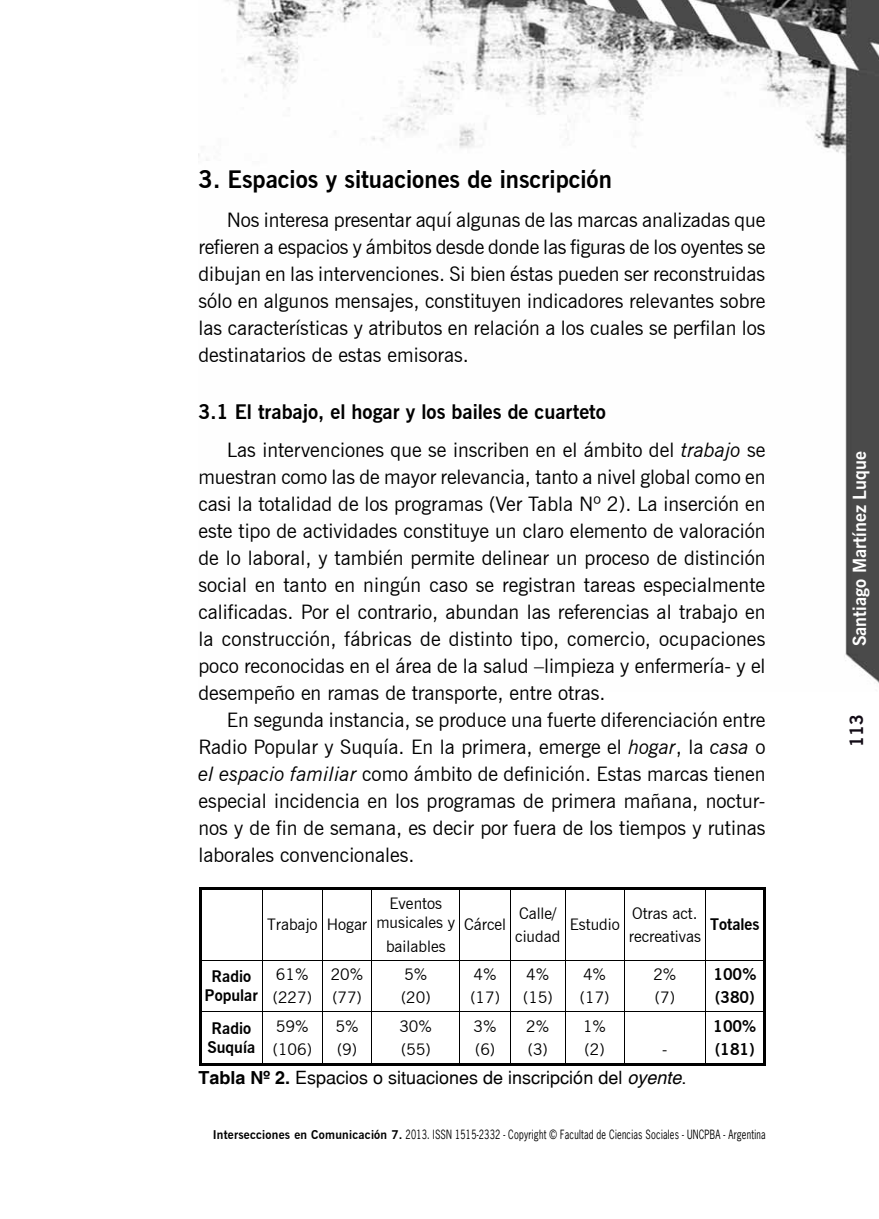
<style>
.page{position:relative;width:879px;height:1219px;background:#fff}
.page>*{position:absolute;margin:0;border:0;box-sizing:border-box;transform-origin:0 0}
.t1{font:700 24px "News Gothic BT";color:#000}
.t2{font:20px/27px "News Gothic BT";color:#000;text-align:justify}
.t3{font:18px "Helvetica";color:#000}
.t4{font:700 18px "News Gothic BT";color:#fff}
.t5{font:700 18px "News Gothic BT";color:#120b15}
.t6{font:16px/23.2px "News Gothic BT";color:#000}
.t7{font:700 16px/19.2px "News Gothic BT";color:#000}
.t8{font:12px "News Gothic Cn";letter-spacing:.02em;color:#000}
.s1{font-weight:700}
.s2{font-style:italic}
.s3{font-family:"News Gothic BT";font-weight:700}
</style>
<div class="page">
<img style="left:198px;top:0;width:681px;height:684px">
<hr style="left:199px;top:887px;width:566px;height:3px;background:#000">
<hr style="left:199px;top:890px;width:3px;height:70px;background:#000">
<hr style="left:262px;top:890px;width:1px;height:70px;background:#000">
<hr style="left:322px;top:890px;width:1px;height:70px;background:#000">
<hr style="left:371px;top:890px;width:1px;height:70px;background:#000">
<hr style="left:459px;top:890px;width:1px;height:70px;background:#000">
<hr style="left:510px;top:890px;width:1px;height:70px;background:#000">
<hr style="left:565px;top:890px;width:1px;height:70px;background:#000">
<hr style="left:624px;top:890px;width:1px;height:70px;background:#000">
<hr style="left:705px;top:890px;width:1px;height:70px;background:#000">
<hr style="left:762px;top:890px;width:3px;height:70px;background:#000">
<hr style="left:199px;top:960px;width:566px;height:1px;background:#000">
<hr style="left:199px;top:960px;width:3px;height:52px;background:#000">
<hr style="left:262px;top:960px;width:1px;height:52px;background:#000">
<hr style="left:322px;top:960px;width:1px;height:52px;background:#000">
<hr style="left:371px;top:960px;width:1px;height:52px;background:#000">
<hr style="left:459px;top:960px;width:1px;height:52px;background:#000">
<hr style="left:510px;top:960px;width:1px;height:52px;background:#000">
<hr style="left:565px;top:960px;width:1px;height:52px;background:#000">
<hr style="left:624px;top:960px;width:1px;height:52px;background:#000">
<hr style="left:705px;top:960px;width:1px;height:52px;background:#000">
<hr style="left:762px;top:960px;width:3px;height:52px;background:#000">
<hr style="left:199px;top:1012px;width:566px;height:1px;background:#000">
<hr style="left:199px;top:1012px;width:3px;height:54px;background:#000">
<hr style="left:199px;top:1063px;width:63px;height:3px;background:#000">
<hr style="left:262px;top:1012px;width:1px;height:51px;background:#000">
<hr style="left:262px;top:1063px;width:60px;height:3px;background:#000">
<hr style="left:322px;top:1012px;width:1px;height:51px;background:#000">
<hr style="left:322px;top:1063px;width:49px;height:3px;background:#000">
<hr style="left:371px;top:1012px;width:1px;height:51px;background:#000">
<hr style="left:371px;top:1063px;width:88px;height:3px;background:#000">
<hr style="left:459px;top:1012px;width:1px;height:51px;background:#000">
<hr style="left:459px;top:1063px;width:51px;height:3px;background:#000">
<hr style="left:510px;top:1012px;width:1px;height:51px;background:#000">
<hr style="left:510px;top:1063px;width:55px;height:3px;background:#000">
<hr style="left:565px;top:1012px;width:1px;height:51px;background:#000">
<hr style="left:565px;top:1063px;width:59px;height:3px;background:#000">
<hr style="left:624px;top:1012px;width:1px;height:51px;background:#000">
<hr style="left:624px;top:1063px;width:81px;height:3px;background:#000">
<hr style="left:705px;top:1012px;width:1px;height:51px;background:#000">
<hr style="left:705px;top:1063px;width:57px;height:3px;background:#000">
<hr style="left:762px;top:1012px;width:3px;height:54px;background:#000">
<p class="t1" style="left:198px;top:165px;width:415px">3. Espacios y situaciones de inscripción</p>
<p class="t2" style="left:198px;top:206px;width:568px;text-indent:28px">Nos interesa presentar aquí algunas de las marcas analizadas que refieren a espacios y ámbitos desde donde las figuras de los oyentes se dibujan en las intervenciones. Si bien éstas pueden ser reconstruidas sólo en algunos mensajes, constituyen indicadores relevantes sobre las características y atributos en relación a los cuales se perfilan los destinatarios de estas emisoras.</p>
<p class="t2" style="left:227px;top:392px;width:540px;line-height:38.4px;text-indent:-28px"><span class="s1">3.1 El trabajo, el hogar y los bailes de cuarteto<br></span>Las intervenciones que se inscriben en el ámbito del <span class="s2">trabajo</span> se</p>
<p class="t2" style="left:198px;top:463px;width:568px">muestran como las de mayor relevancia, tanto a nivel global como en casi la totalidad de los programas (Ver Tabla Nº 2). La inserción en este tipo de actividades constituye un claro elemento de valoración de lo laboral, y también permite delinear un proceso de distinción social en tanto en ningún caso se registran tareas especialmente calificadas. Por el contrario, abundan las referencias al trabajo en la construcción, fábricas de distinto tipo, comercio, ocupaciones poco reconocidas en el área de la salud –limpieza y enfermería- y el desempeño en ramas de transporte, entre otras.</p>
<p class="t2" style="left:198px;top:706px;width:568px;text-indent:28px">En segunda instancia, se produce una fuerte diferenciación entre Radio Popular y Suquía. En la primera, emerge el <span class="s2">hogar</span>, la <span class="s2">casa</span> o <span class="s2">el espacio familiar</span> como ámbito de definición. Estas marcas tienen especial incidencia en los programas de primera mañana, noctur&shy;nos y de fin de semana, es decir por fuera de los tiempos y rutinas laborales convencionales.</p>
<p class="t6" style="left:267px;top:913px;width:101px">Trabajo Hogar</p>
<p class="t6" style="left:376px;top:894px;width:80px;line-height:19px;text-align:center">Eventos musicales y</p>
<p class="t6" style="left:386px;top:934px;width:61px">bailables</p>
<p class="t6" style="left:464px;top:913px;width:43px">Cárcel</p>
<p class="t6" style="left:515px;top:901px;width:47px">Calle/ ciudad</p>
<p class="t6" style="left:569px;top:913px;width:52px">Estudio</p>
<p class="t6" style="left:629px;top:901px;width:74px">Otras act. recreativas</p>
<p class="t7" style="left:710px;top:915px;width:51px">Totales</p>
<p class="t7" style="left:205px;top:967px;width:55px;text-align:center">Radio<br>Popular</p>
<p class="t6" style="left:273px;top:962px;width:41px">61% (227)</p>
<p class="t6" style="left:331px;top:962px;width:34px">20% (77)</p>
<p class="t6" style="left:401px;top:962px;width:31px">5% (20)</p>
<p class="t6" style="left:470px;top:962px;width:31px">4% (17)</p>
<p class="t6" style="left:523px;top:962px;width:31px">4% (15)</p>
<p class="t6" style="left:580px;top:962px;width:31px">4% (17)</p>
<p class="t6" style="left:653px;top:962px;width:25px">2% (7)</p>
<p class="t7" style="left:713px;top:962px;width:45px;line-height:23.4px">100% (380)</p>
<p class="t7" style="left:207px;top:1019px;width:49px">Radio<br>Suquía</p>
<p class="t6" style="left:273px;top:1014px;width:41px">59% (106)</p>
<p class="t6" style="left:335px;top:1014px;width:25px">5% (9)</p>
<p class="t6" style="left:399px;top:1014px;width:34px">30% (55)</p>
<p class="t6" style="left:473px;top:1014px;width:25px">3% (6)</p>
<p class="t6" style="left:526px;top:1014px;width:25px">2% (3)</p>
<p class="t6" style="left:583px;top:1014px;width:25px">1% (2)</p>
<p class="t7" style="left:713px;top:1015px;width:45px;line-height:23.2px">100% (181)</p>
<p class="t6" style="left:662px;top:1038px;width:7px">-</p>
<p class="t3" style="left:198px;top:1067px;width:489px"><span class="s1">Tabla Nº 2.</span> Espacios o situaciones de inscripción del <span class="s2">oyente</span>.</p>
<p class="t8" style="left:213px;top:1126px;width:554px"><span class="s3">Intersecciones en Comunicación 7.</span> 2013. ISSN 1515-2332 - Copyright © Facultad de Ciencias Sociales - UNCPBA - Argentina</p>
<p class="t4" style="left:849px;top:646px;width:197px;rotate:-90deg">Santiago Martínez Luque</p>
<p class="t5" style="left:846px;top:747px;width:35px;rotate:-90deg">113</p>
</div>
